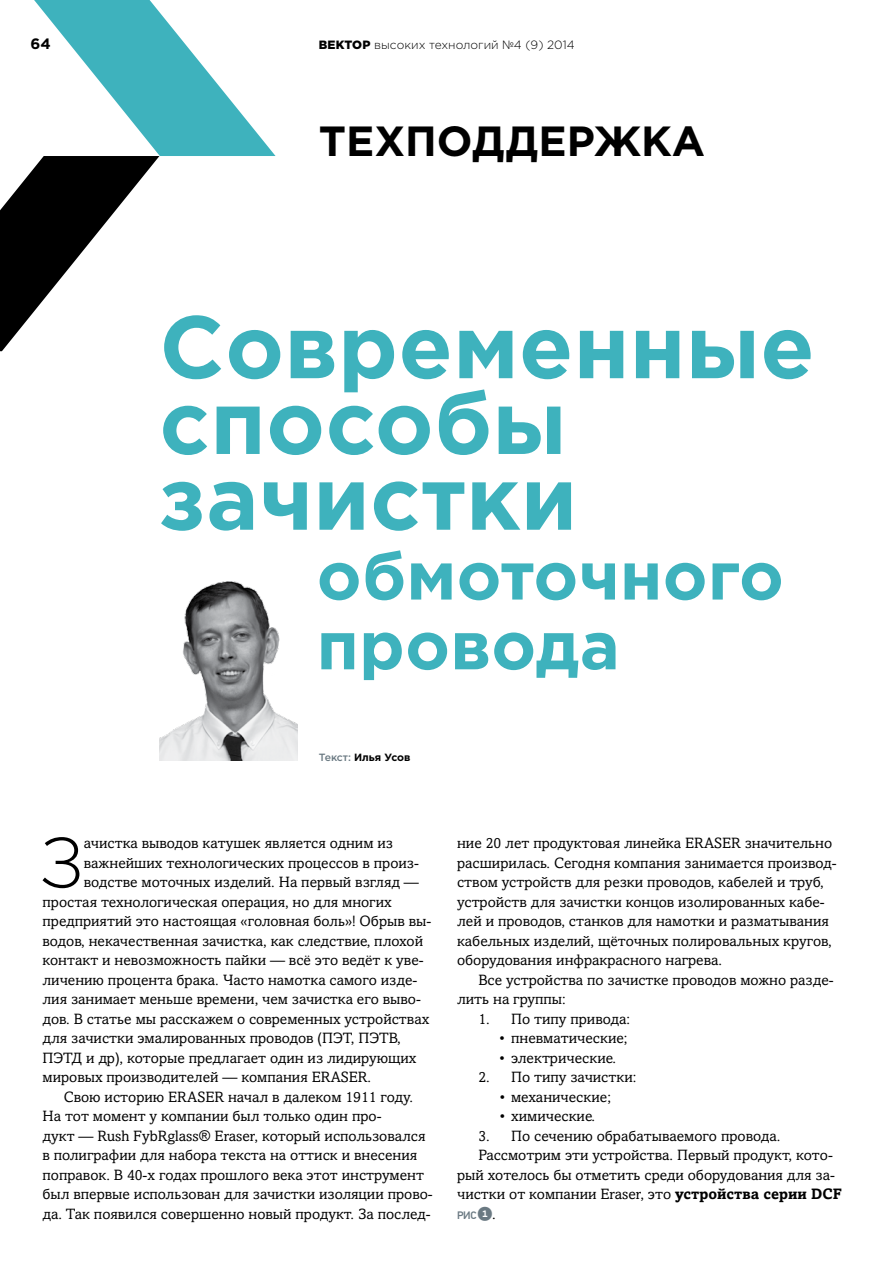
<style>
.page{position:relative;width:893px;height:1263px;background:#fff}
.page>*{position:absolute;margin:0;border:0;box-sizing:border-box;transform-origin:0 0}
.t1{font:700 88.35px/75.8px "Gotham Pro";letter-spacing:.005em;color:#3eb2bd}
.t2{font:300 70.65px "Gotham Pro";color:#000}
.t3{font:700 67.35px/69.8px "Gotham Pro";letter-spacing:.005em;color:#3eb2bd}
.t4{font:700 42.15px "Gotham Pro";color:#000}
.t5{font:15px/19.5px "Amasis MTW1 G";color:#000}
.t6{font:700 15px "Gotham Pro";color:#000}
.t7{font:300 12px "Gotham Pro";color:#000}
.t8{font:500 10.8px "PF Din Text Pro";color:#6a7982}
.t9{font:700 10.5px "Gotham Pro";color:#000}
.s1{font-weight:900}
.s2{font-weight:500;color:#6a7982}
.s3{font-weight:700}
.s4{font-family:"Whitney Index Black Round Bd";font-weight:400;font-size:15px}
.s5{font-family:"Amasis MTW1 G";font-weight:400;font-size:15px;color:#000}
</style>
<div class="page">
<svg style="left:0;top:0;width:276px;height:351px"></svg>
<img style="left:159px;top:581px;width:139px;height:180px">
<p class="t6" style="left:31px;top:35px;width:22px">64</p>
<p class="t7" style="left:319px;top:38px;width:257px"><span class="s1">ВЕКТОР</span> высоких технологий №4 (9) 2014</p>
<h3 class="t4" style="left:319px;top:117px;width:388px">ТЕХПОДДЕРЖКА</h3>
<h1 class="t1" style="left:159px;top:307px;width:657px">Современные способы зачистки</h1>
<h3 class="t3" style="left:317px;top:539px;width:468px">обмоточного провода</h3>
<p class="t9" style="left:319px;top:751px;width:93px"><span class="s2">Текст:</span> Илья Усов</p>
<h2 class="t2" style="left:40px;top:824px;width:46px">З</h2>
<p class="t5" style="left:84px;top:834px;width:311px">ачистка выводов катушек является одним из</p>
<p class="t5" style="left:84px;top:854px;width:337px">важнейших технологических процессов в произ-</p>
<p class="t5" style="left:84px;top:873px;width:337px">водстве моточных изделий. На первый взгляд —</p>
<p class="t5" style="left:43px;top:893px;width:351px">простая технологическая операция, но для многих</p>
<p class="t5" style="left:43px;top:912px;width:390px">предприятий это настоящая «головная боль»! Обрыв вы-</p>
<p class="t5" style="left:43px;top:932px;width:382px">водов, некачественная зачистка, как следствие, плохой</p>
<p class="t5" style="left:43px;top:951px;width:383px">контакт и невозможность пайки — всё это ведёт к уве-</p>
<p class="t5" style="left:43px;top:971px;width:376px">личению процента брака. Часто намотка самого изде-</p>
<p class="t5" style="left:43px;top:990px;width:380px">лия занимает меньше времени, чем зачистка его выво-</p>
<p class="t5" style="left:43px;top:1010px;width:388px">дов. В статье мы расскажем о современных устройствах</p>
<p class="t5" style="left:43px;top:1029px;width:360px">для зачистки эмалированных проводов (ПЭТ, ПЭТВ,</p>
<p class="t5" style="left:43px;top:1049px;width:376px">ПЭТД и др), которые предлагает один из лидирующих</p>
<p class="t5" style="left:43px;top:1068px;width:330px">мировых производителей — компания ERASER.</p>
<p class="t5" style="left:64px;top:1088px;width:351px">Свою историю ERASER начал в далеком 1911 году.</p>
<p class="t5" style="left:43px;top:1107px;width:340px">На тот момент у компании был только один про-</p>
<p class="t5" style="left:43px;top:1127px;width:384px">дукт — Rush FybRglass® Eraser, который использовался</p>
<p class="t5" style="left:43px;top:1146px;width:376px">в полиграфии для набора текста на оттиск и внесения</p>
<p class="t5" style="left:43px;top:1166px;width:383px">поправок. В 40-х годах прошлого века этот инструмент</p>
<p class="t5" style="left:43px;top:1185px;width:392px">был впервые использован для зачистки изоляции прово-</p>
<p class="t5" style="left:43px;top:1205px;width:390px">да. Так появился совершенно новый продукт. За послед-</p>
<p class="t5" style="left:457px;top:834px;width:381px">ние 20 лет продуктовая линейка ERASER значительно расширилась. Сегодня компания занимается производ&shy;ством устройств для резки проводов, кабелей и труб, устройств для зачистки концов изолированных кабе&shy;лей и проводов, станков для намотки и разматывания кабельных изделий, щёточных полировальных кругов, оборудования инфракрасного нагрева.</p>
<p class="t5" style="left:457px;top:971px;width:378px;text-indent:21px">Все устройства по зачистке проводов можно разде&shy;лить на группы:</p>
<p class="t5" style="left:478px;top:1010px;width:153px">1. По типу привода:</p>
<p class="t5" style="left:500px;top:1029px;width:129px">• пневматические;</p>
<p class="t5" style="left:500px;top:1049px;width:118px">• электрические.</p>
<p class="t5" style="left:478px;top:1068px;width:160px">2. По типу зачистки:</p>
<p class="t5" style="left:500px;top:1088px;width:113px">• механические;</p>
<p class="t5" style="left:500px;top:1107px;width:97px">• химические.</p>
<p class="t5" style="left:478px;top:1127px;width:303px">3. По сечению обрабатываемого провода.</p>
<p class="t5" style="left:478px;top:1146px;width:356px">Рассмотрим эти устройства. Первый продукт, кото-</p>
<p class="t5" style="left:457px;top:1166px;width:379px">рый хотелось бы отметить среди оборудования для за-</p>
<p class="t5" style="left:457px;top:1185px;width:386px">чистки от компании Eraser, это <span class="s3">устройства серии DCF</span></p>
<p class="t8" style="left:457px;top:1209px;width:40px">РИС<span class="s4">1</span><span class="s5">.</span></p>
</div>
